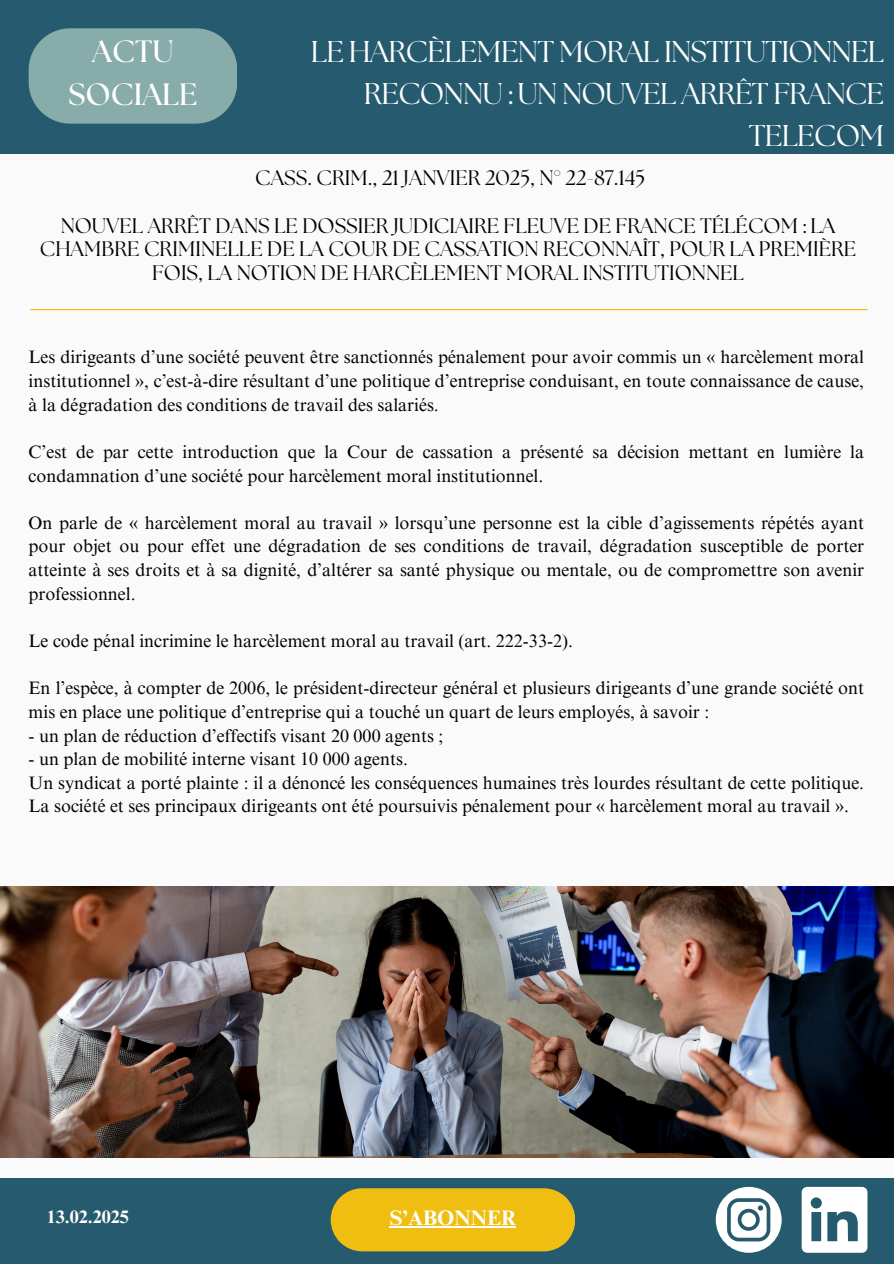
<style>
.page{position:relative;width:894px;height:1264px;background:#fff}
.page>*{position:absolute;margin:0;border:0;box-sizing:border-box;transform-origin:0 0}
.t1{font:700 30.75px/42.8px "The Seasons";color:#fff;text-align:center}
.t2{font:30px/41.7px "The Seasons";letter-spacing:-.025em;color:#fff;text-align:right}
.t3{font:21px/23.7px "The Seasons";color:#000;text-align:center}
.t4{font:700 21px "Times NRMT Pro";color:#fff}
.t5{font:18px/23.7px "Times NRMT Pro";color:#000}
.t6{font:700 18px "Times NRMT Pro";color:#fff}
</style>
<div class="page">
<div style="left:0;top:0;width:893px;height:1263px;background:#265b6f"></div>
<div style="left:0;top:154px;width:893px;height:1023px;background:#fafafa"></div>
<svg style="left:715px;top:1186px;width:66px;height:66px"></svg>
<svg style="left:801px;top:1186px;width:66px;height:66px"></svg>
<svg style="left:330px;top:1188px;width:245px;height:63px;background:#e3b817"></svg>
<svg style="left:29px;top:28px;width:208px;height:96px;background:#80a5a4"></svg>
<hr style="left:30px;top:309px;width:837px;height:1px;background:#f0be10">
<img style="left:0;top:886px;width:893px;height:271px">
<hr style="left:390px;top:1226px;width:126px;height:1px;background:#fff">
<h1 class="t1" style="left:68px;top:32px;width:130px">ACTU<br>SOCIALE</h1>
<p class="t2" style="left:311px;top:33px;width:575px">LE HARCÈLEMENT MORAL INSTITUTIONNEL<br>RECONNU : UN NOUVEL ARRÊT FRANCE<br>TELECOM</p>
<h2 class="t3" style="left:255px;top:168px;width:391px">CASS. CRIM., 21 JANVIER 2025, N° 22-87.145</h2>
<h4 class="t3" style="left:40px;top:215px;width:817px">NOUVEL ARRÊT DANS LE DOSSIER JUDICIAIRE FLEUVE DE FRANCE TÉLÉCOM : LA<br>CHAMBRE CRIMINELLE DE LA COUR DE CASSATION RECONNAÎT, POUR LA PREMIÈRE<br>FOIS, LA NOTION DE HARCÈLEMENT MORAL INSTITUTIONNEL</h4>
<p class="t5" style="left:29px;top:347px;width:836px;text-align:justify">Les dirigeants d’une société peuvent être sanctionnés pénalement pour avoir commis un « harcèlement moral institutionnel », c’est-à-dire résultant d’une politique d’entreprise conduisant, en toute connaissance de cause, à la dégradation des conditions de travail des salariés.</p>
<p class="t5" style="left:29px;top:442px;width:836px">C’est de par cette introduction que la Cour de cassation a présenté sa décision mettant en lumière la condamnation d’une société pour harcèlement moral institutionnel.</p>
<p class="t5" style="left:29px;top:513px;width:836px;text-align:justify">On parle de « harcèlement moral au travail » lorsqu’une personne est la cible d’agissements répétés ayant pour objet ou pour effet une dégradation de ses conditions de travail, dégradation susceptible de porter atteinte à ses droits et à sa dignité, d’altérer sa santé physique ou mentale, ou de compromettre son avenir professionnel.</p>
<p class="t5" style="left:29px;top:631px;width:545px">Le code pénal incrimine le harcèlement moral au travail (art. 222-33-2).</p>
<p class="t5" style="left:29px;top:678px;width:836px">En l’espèce, à compter de 2006, le président-directeur général et plusieurs dirigeants d’une grande société ont mis en place une politique d’entreprise qui a touché un quart de leurs employés, à savoir :</p>
<p class="t5" style="left:29px;top:725px;width:416px">- un plan de réduction d’effectifs visant 20 000 agents ;</p>
<p class="t5" style="left:29px;top:749px;width:380px">- un plan de mobilité interne visant 10 000 agents.</p>
<p class="t5" style="left:29px;top:773px;width:836px">Un syndicat a porté plainte : il a dénoncé les conséquences humaines très lourdes résultant de cette politique.<br>La société et ses principaux dirigeants ont été poursuivis pénalement pour « harcèlement moral au travail ».</p>
<h5 class="t6" style="left:47px;top:1210px;width:83px">13.02.2025</h5>
<p class="t4" style="left:390px;top:1210px;width:128px">S’ABONNER</p>
</div>
